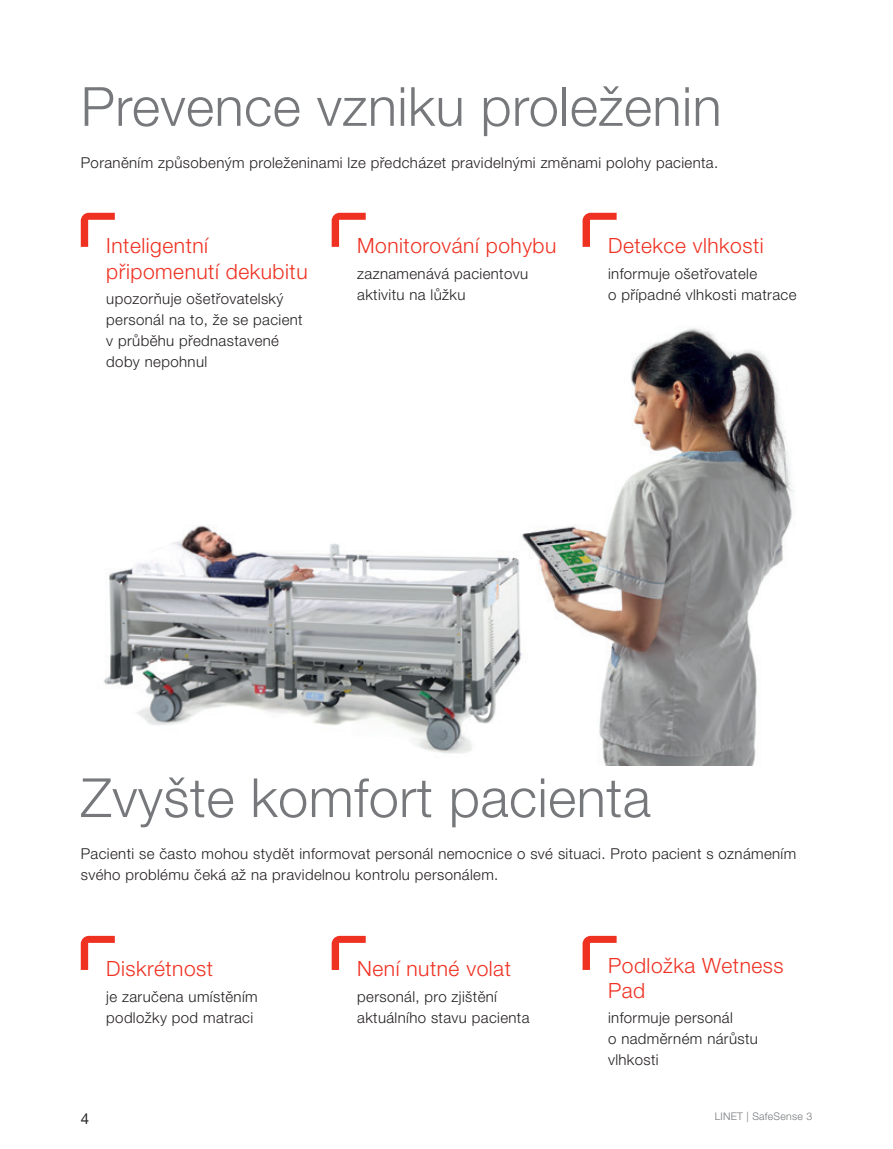
<style>
.page{position:relative;width:893px;height:1149px;background:#fff}
.page>*{position:absolute;margin:0;border:0;box-sizing:border-box;transform-origin:0 0}
._01_text_zakladni{font:300 54px "Helvetica Neue LT Pro";letter-spacing:.01em;color:#76787b}
._001_bullet{font:300 21px/25.2px "Helvetica Neue LT Pro";letter-spacing:.025em;color:#ef3122}
._001_bullet-2{font:300 15px/21px "Helvetica Neue LT Pro";letter-spacing:.025em;color:#231f20}
.t1{font:15px "Helvetica Neue LT Pro";color:#231f20}
.t2{font:300 10.5px "Helvetica Neue LT Pro";letter-spacing:.025em;color:#76787b}
</style>
<div class="page">
<img style="left:104px;top:328px;width:690px;height:437px">
<svg style="left:81px;top:213px;width:34px;height:34px"></svg>
<svg style="left:332px;top:213px;width:34px;height:34px"></svg>
<svg style="left:583px;top:213px;width:34px;height:34px"></svg>
<svg style="left:81px;top:935px;width:34px;height:34px"></svg>
<svg style="left:332px;top:935px;width:34px;height:34px"></svg>
<svg style="left:583px;top:935px;width:34px;height:34px"></svg>
<p class="_01_text_zakladni" style="left:81px;top:74px;width:642px">Prevence vzniku proleženin</p>
<p class="_001_bullet-2" style="left:81px;top:152px;width:639px">Poraněním způsobeným proleženinami lze předcházet pravidelnými změnami polohy pacienta.</p>
<p class="_001_bullet" style="left:106px;top:233px;width:203px">Inteligentní připomenutí dekubitu</p>
<p class="_001_bullet-2" style="left:106px;top:287px;width:198px">upozorňuje ošetřovatelský personál na to, že se pacient v průběhu přednastavené doby nepohnul</p>
<p class="_001_bullet" style="left:357px;top:233px;width:201px">Monitorování pohybu</p>
<p class="_001_bullet-2" style="left:357px;top:262px;width:172px">zaznamenává pacientovu aktivitu na lůžku</p>
<p class="_001_bullet" style="left:608px;top:233px;width:157px">Detekce vlhkosti</p>
<p class="_001_bullet-2" style="left:608px;top:262px;width:190px">informuje ošetřovatele<br>o případné vlhkosti matrace</p>
<p class="_01_text_zakladni" style="left:81px;top:764px;width:571px">Zvyšte komfort pacienta</p>
<p class="_001_bullet-2" style="left:81px;top:842px;width:717px">Pacienti se často mohou stydět informovat personál nemocnice o své situaci. Proto pacient s oznámením svého problému čeká až na pravidelnou kontrolu personálem.</p>
<p class="_001_bullet" style="left:106px;top:955px;width:108px">Diskrétnost</p>
<p class="_001_bullet-2" style="left:106px;top:985px;width:153px">je zaručena umístěním podložky pod matraci</p>
<p class="_001_bullet" style="left:357px;top:955px;width:155px">Není nutné volat</p>
<p class="_001_bullet-2" style="left:357px;top:985px;width:174px">personál, pro zjištění aktuálního stavu pacienta</p>
<p class="_001_bullet" style="left:608px;top:951px;width:177px">Podložka Wetness<br>Pad</p>
<p class="_001_bullet-2" style="left:608px;top:1006px;width:151px">informuje personál<br>o nadměrném nárůstu vlhkosti</p>
<p class="t1" style="left:81px;top:1108px;width:10px">4</p>
<p class="t2" style="left:715px;top:1109px;width:99px">LINET | SafeSense 3</p>
</div>
